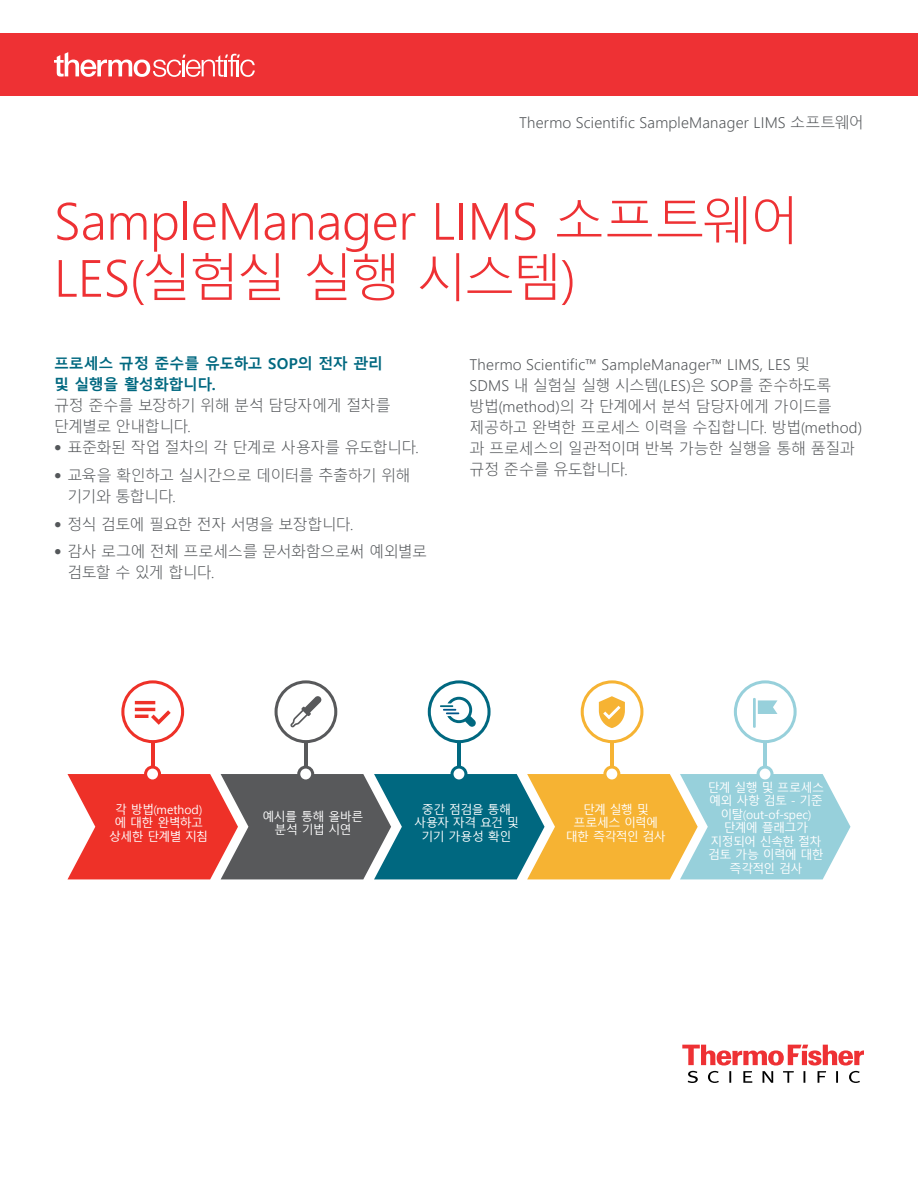
<style>
.page{position:relative;width:918px;height:1188px;background:#fff}
.page>*{position:absolute;margin:0;border:0;box-sizing:border-box;transform-origin:0 0}
.t1{font:300 51px/57px "Malgun Gothic";letter-spacing:-.01em;color:#ee3134}
.t2{font:300 15px/21px "Malgun Gothic";letter-spacing:.005em;color:#54575a}
.t3{font:300 15px/21px "Malgun Gothic";letter-spacing:-.02em;color:#54575a}
.t4{font:300 15px "Malgun Gothic";letter-spacing:.015em;color:#54575a}
.t5{font:300 15px/21px "Malgun Gothic";letter-spacing:-.04em;color:#54575a}
.t6{font:700 15px/21px "Malgun Gothic";letter-spacing:-.01em;color:#006880}
.t7{font:300 15px/21px "Malgun Gothic";letter-spacing:-.045em;color:#54575a}
.t8{font:300 15px "Malgun Gothic";letter-spacing:-.05em;color:#54575a}
.t9{font:12px/13.5px "Malgun Gothic";letter-spacing:-.055em;color:#fff;text-align:center}
.s1{font-family:"Helvetica Neue LT Pro"}
</style>
<div class="page">
<svg style="left:682px;top:1045px;width:182px;height:38px"></svg>
<hr style="left:151px;top:731px;width:3px;height:51px;background:#ee3128">
<hr style="left:304px;top:731px;width:3px;height:51px;background:#58595b">
<hr style="left:457px;top:731px;width:3px;height:51px;background:#006880">
<hr style="left:610px;top:731px;width:3px;height:51px;background:#f6b333">
<hr style="left:764px;top:731px;width:3px;height:51px;background:#97d0db">
<svg style="left:68px;top:766px;width:783px;height:113px;background:#a19180"></svg>
<svg style="left:581px;top:680px;width:62px;height:63px"></svg>
<svg style="left:734px;top:680px;width:63px;height:63px"></svg>
<hr style="left:753px;top:698px;width:3px;height:30px;background:#97d0db">
<svg style="left:275px;top:680px;width:62px;height:63px"></svg>
<svg style="left:121px;top:680px;width:63px;height:63px"></svg>
<svg style="left:428px;top:680px;width:63px;height:63px"></svg>
<div style="left:0;top:33px;width:918px;height:63px;background:#ee3134"></div>
<svg style="left:54px;top:52px;width:201px;height:25px"></svg>
<p class="t4" style="left:519px;top:114px;width:346px">Thermo Scientific SampleManager LIMS 소프트웨어</p>
<h1 class="t1" style="left:54px;top:193px;width:748px">SampleManager LIMS 소프트웨어<br>LES(실험실 실행 시스템)</h1>
<p class="t6" style="left:54px;top:353px;width:331px">프로세스 규정 준수를 유도하고 SOP의 전자 관리 및 실행을 활성화합니다.</p>
<p class="t3" style="left:54px;top:395px;width:338px">규정 준수를 보장하기 위해 분석 담당자에게 절차를 단계별로 안내합니다.</p>
<p class="t3" style="left:54px;top:437px;width:366px"><span class="s1">•</span> 표준화된 작업 절차의 각 단계로 사용자를 유도합니다.</p>
<p class="t7" style="left:68px;top:465px;width:345px;text-indent:-14px"><span class="s1">•</span> 교육을 확인하고 실시간으로 데이터를 추출하기 위해 기기와 통합니다.</p>
<p class="t8" style="left:54px;top:515px;width:301px"><span class="s1">•</span> 정식 검토에 필요한 전자 서명을 보장합니다.</p>
<p class="t5" style="left:68px;top:542px;width:361px;text-indent:-14px"><span class="s1">•</span> 감사 로그에 전체 프로세스를 문서화함으로써 예외별로 검토할 수 있게 합니다.</p>
<p class="t2" style="left:470px;top:354px;width:394px">Thermo Scientific™ SampleManager™ LIMS, LES 및<br>SDMS 내 실험실 실행 시스템(LES)은 SOP를 준수하도록 방법(method)의 각 단계에서 분석 담당자에게 가이드를 제공하고 완벽한 프로세스 이력을 수집합니다. 방법(method) 과 프로세스의 일관적이며 반복 가능한 실행을 통해 품질과 규정 준수를 유도합니다.</p>
<p class="t9" style="left:109px;top:803px;width:100px">각 방법(method) 에 대한 완벽하고 상세한 단계별 지침</p>
<p class="t9" style="left:414px;top:803px;width:106px">중간 점검을 통해 사용자 자격 요건 및 기기 가용성 확인</p>
<p class="t9" style="left:566px;top:803px;width:101px">단계 실행 및 프로세스 이력에 대한 즉각적인 검사</p>
<p class="t9" style="left:263px;top:810px;width:102px">예시를 통해 올바른 분석 기법 시연</p>
<p class="t9" style="left:708px;top:781px;width:118px">단계 실행 및 프로세스 예외 사항 검토 - 기준 이탈(out-of-spec) 단계에 플래그가 지정되어 신속한 절차 검토 가능 이력에 대한 즉각적인 검사</p>
</div>
